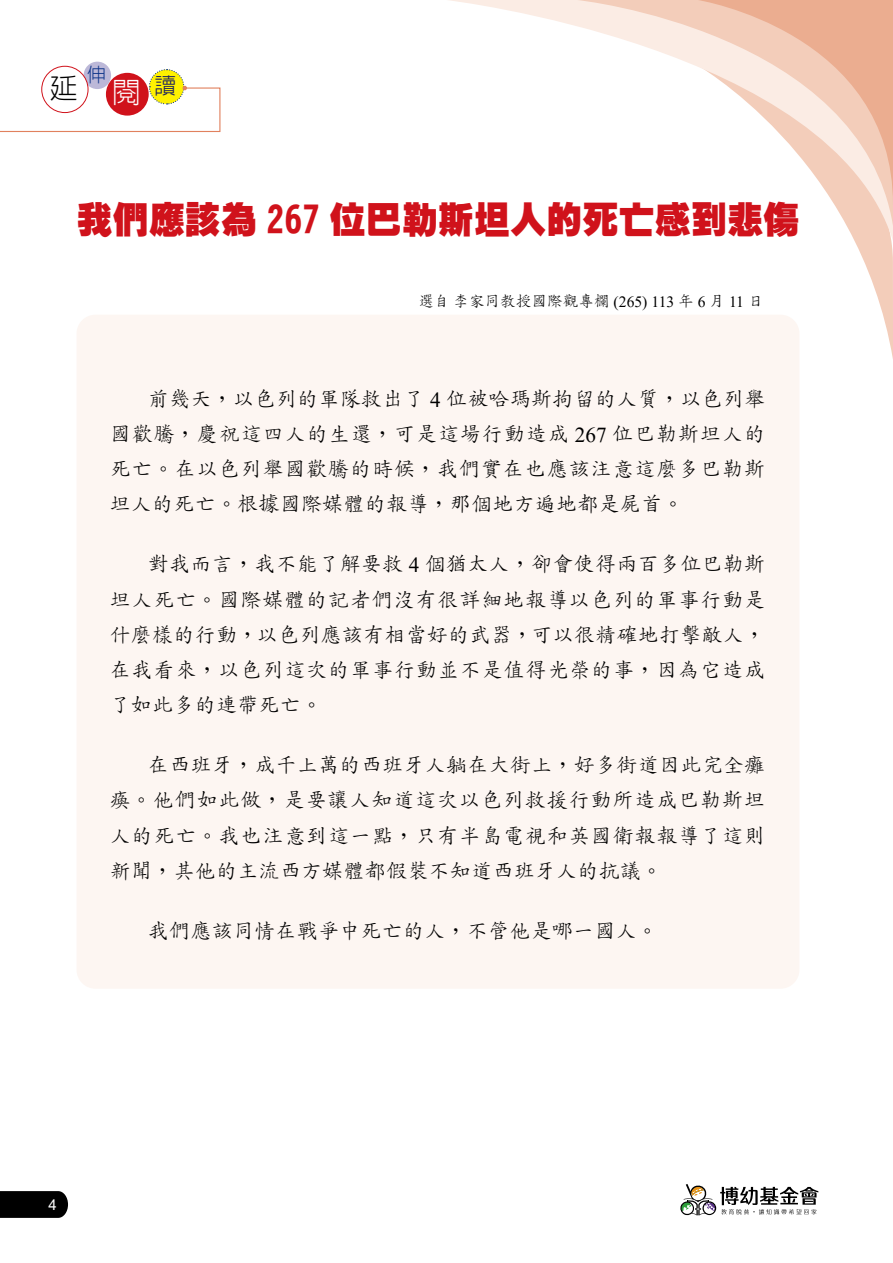
<style>
.page{position:relative;width:893px;height:1263px;background:#fff}
.page>*{position:absolute;margin:0;border:0;box-sizing:border-box;transform-origin:0 0}
.t1{font:900 36.15px "AR Hei B5";color:#d0121b}
.t2{font:300 28.5px "AR Hei B5";color:#000}
.t3{font:300 21.3px/35.1px "AR Std Kai B5";color:#000;text-align:justify}
.t4{font:300 19.65px "AR Hei B5";color:#0c3388}
.t5{font:300 15.6px "AR Std Kai B5";color:#000}
.t6{font:14.85px "Arial";color:#fff}
.s1{color:#fff}
.s2{font-family:"Times New Roman";font-weight:400}
</style>
<div class="page">
<svg style="left:0;top:1191px;width:68px;height:27px;background:#090909"></svg>
<svg style="left:784px;top:241px;width:109px;height:118px"></svg>
<svg style="left:449px;top:0;width:444px;height:241px"></svg>
<svg style="left:577px;top:0;width:316px;height:226px"></svg>
<svg style="left:698px;top:0;width:195px;height:205px"></svg>
<div style="left:77px;top:315px;width:722px;height:674px;background:#fdf6f2;border-radius:19px"></div>
<div style="left:84px;top:62px;width:27px;height:27px;background:#bcb8d8;border-radius:50%"></div>
<svg style="left:0;top:68px;width:221px;height:64px"></svg>
<svg style="left:680px;top:1184px;width:138px;height:32px"></svg>
<p class="t4" style="left:87px;top:65px;width:21px">伸</p>
<h2 class="t2" style="left:50px;top:74px;width:129px">延 <span class="s1">閱</span><sup>讀</sup></h2>
<h1 class="t1" style="left:77px;top:201px;width:724px">我們應該為 267 位巴勒斯坦人的死亡感到悲傷</h1>
<p class="t5" style="left:418px;top:293px;width:347px">選自李家同教授國際觀專欄 <span class="s2">(265) 113</span> 年 <span class="s2">6</span> 月 <span class="s2">11</span> 日</p>
<p class="t3" style="left:110px;top:381px;width:657px;text-indent:38px">前幾天，以色列的軍隊救出了 <span class="s2">4</span> 位被哈瑪斯拘留的人質，以色列舉國歡騰，慶祝這四人的生還，可是這場行動造成 <span class="s2">267</span> 位巴勒斯坦人的死亡。在以色列舉國歡騰的時候，我們實在也應該注意這麼多巴勒斯坦人的死亡。根據國際媒體的報導，那個地方遍地都是屍首。</p>
<p class="t3" style="left:110px;top:547px;width:657px;text-indent:38px">對我而言，我不能了解要救 <span class="s2">4</span> 個猶太人，卻會使得兩百多位巴勒斯坦人死亡。國際媒體的記者們沒有很詳細地報導以色列的軍事行動是什麼樣的行動，以色列應該有相當好的武器，可以很精確地打擊敵人，在我看來，以色列這次的軍事行動並不是值得光榮的事，因為它造成了如此多的連帶死亡。</p>
<p class="t3" style="left:110px;top:748px;width:657px;text-indent:38px">在西班牙，成千上萬的西班牙人躺在大街上，好多街道因此完全癱瘓。他們如此做，是要讓人知道這次以色列救援行動所造成巴勒斯坦人的死亡。我也注意到這一點，只有半島電視和英國衛報報導了這則新聞，其他的主流西方媒體都假裝不知道西班牙人的抗議。</p>
<p class="t3" style="left:148px;top:913px;width:512px">我們應該同情在戰爭中死亡的人，不管他是哪一國人。</p>
<p class="t6" style="left:49px;top:1194px;width:10px">4</p>
</div>
